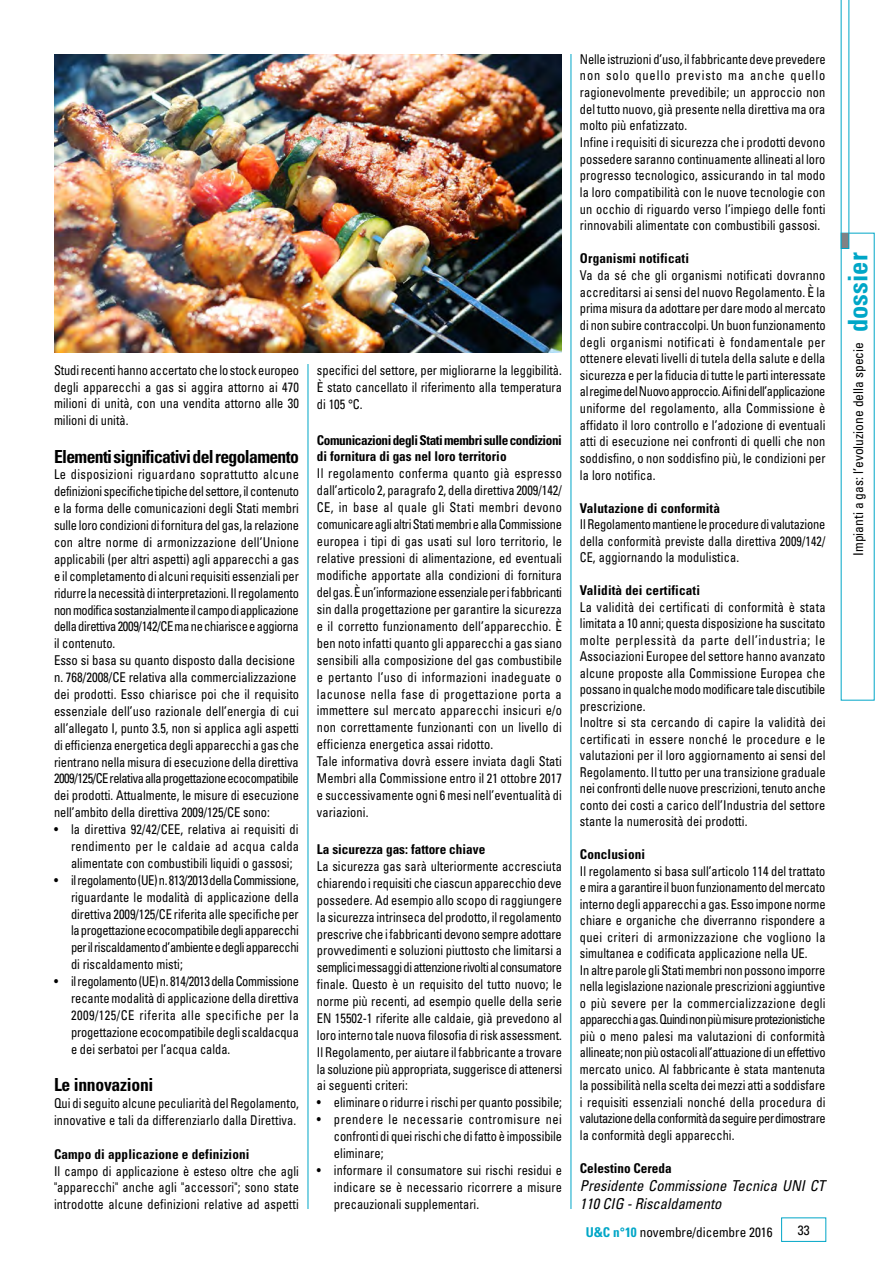
<style>
.page{position:relative;width:893px;height:1263px;background:#fff}
.page>*{position:absolute;margin:0;border:0;box-sizing:border-box;transform-origin:0 0}
.t1{font:700 condensed 27px "Univers LT Std";color:#00a6c7}
.t2{font:700 condensed 18px "Univers";letter-spacing:-.035em;color:#000}
.t3{font:700 condensed 18px "Univers";letter-spacing:-.015em;color:#000}
.t4{font:italic condensed 15px/18px "Univers";letter-spacing:.005em;color:#000}
.t5{font:condensed 13.5px/17px "Univers LT Std";letter-spacing:.005em;color:#000;text-align:justify;scale:.92 1}
.t6{font:700 condensed 13.5px "Univers";color:#000}
.t7{font:700 condensed 13.5px/16.5px "Univers";letter-spacing:-.03em;color:#000}
.t8{font:condensed 13.5px "Univers LT Std";letter-spacing:.005em;color:#000}
.s1{font-weight:700;color:#00a6c7}
</style>
<div class="page">
<svg style="left:841px;top:0;width:8px;height:249px"></svg>
<div style="left:781px;top:1217px;width:45px;height:25px;border:1px solid #00a6c7"></div>
<hr style="left:308px;top:364px;width:1px;height:845px;background:#00a6c7">
<hr style="left:571px;top:54px;width:1px;height:1155px;background:#00a6c7">
<img style="left:54px;top:54px;width:508px;height:299px">
<p class="t5" style="left:54px;top:362px;width:268px;line-height:16.5px">Studi recenti hanno accertato che lo stock europeo degli apparecchi a gas si aggira attorno ai 470 milioni di unità, con una vendita attorno alle 30 milioni di unità.</p>
<h2 class="t2" style="left:54px;top:445px;width:246px">Elementi significativi del regolamento</h2>
<p class="t5" style="left:54px;top:466px;width:268px;text-align:left">Le disposizioni riguardano soprattutto alcune definizioni specifiche tipiche del settore, il contenuto e la forma delle comunicazioni degli Stati membri sulle loro condizioni di fornitura del gas, la relazione con altre norme di armonizzazione dell’Unione applicabili (per altri aspetti) agli apparecchi a gas e il completamento di alcuni requisiti essenziali per ridurre la necessità di interpretazioni. Il regolamento non modifica sostanzialmente il campo di applicazione della direttiva 2009/142/CE ma ne chiarisce e aggiorna il contenuto.<br>Esso si basa su quanto disposto dalla decisione n. 768/2008/CE relativa alla commercializzazione dei prodotti. Esso chiarisce poi che il requisito essenziale dell’uso razionale dell’energia di cui all’allegato I, punto 3.5, non si applica agli aspetti di efficienza energetica degli apparecchi a gas che rientrano nella misura di esecuzione della direttiva 2009/125/CE relativa alla progettazione ecocompatibile dei prodotti. Attualmente, le misure di esecuzione nell’ambito della direttiva 2009/125/CE sono:</p>
<p class="t5" style="left:71px;top:821px;width:249px;text-indent:-17px">• la direttiva 92/42/CEE, relativa ai requisiti di rendimento per le caldaie ad acqua calda alimentate con combustibili liquidi o gassosi;</p>
<p class="t5" style="left:71px;top:871px;width:249px;text-indent:-17px">• il regolamento (UE) n. 813/2013 della Commissione, riguardante le modalità di applicazione della direttiva 2009/125/CE riferita alle specifiche per la progettazione ecocompatibile degli apparecchi per il riscaldamento d’ambiente e degli apparecchi di riscaldamento misti;</p>
<p class="t5" style="left:71px;top:973px;width:249px;text-indent:-17px">• il regolamento (UE) n. 814/2013 della Commissione recante modalità di applicazione della direttiva 2009/125/CE riferita alle specifiche per la progettazione ecocompatibile degli scaldacqua e dei serbatoi per l’acqua calda.</p>
<h2 class="t3" style="left:54px;top:1074px;width:101px">Le innovazioni</h2>
<p class="t5" style="left:54px;top:1094px;width:268px">Qui di seguito alcune peculiarità del Regolamento, innovative e tali da differenziarlo dalla Direttiva.</p>
<p class="t6" style="left:54px;top:1146px;width:197px">Campo di applicazione e definizioni</p>
<p class="t5" style="left:54px;top:1162px;width:268px;line-height:16.5px">Il campo di applicazione è esteso oltre che agli "apparecchi" anche agli "accessori"; sono state introdotte alcune definizioni relative ad aspetti</p>
<p class="t5" style="left:317px;top:362px;width:268px">specifici del settore, per migliorarne la leggibilità.<br>È stato cancellato il riferimento alla temperatura di 105 °C.</p>
<p class="t7" style="left:317px;top:431px;width:246px">Comunicazioni degli Stati membri sulle condizioni di fornitura di gas nel loro territorio</p>
<p class="t5" style="left:317px;top:465px;width:268px;text-align:left">Il regolamento conferma quanto già espresso dall’articolo 2, paragrafo 2, della direttiva 2009/142/ CE, in base al quale gli Stati membri devono comunicare agli altri Stati membri e alla Commissione europea i tipi di gas usati sul loro territorio, le relative pressioni di alimentazione, ed eventuali modifiche apportate alla condizioni di fornitura del gas. È un’informazione essenziale per i fabbricanti sin dalla progettazione per garantire la sicurezza e il corretto funzionamento dell’apparecchio. È ben noto infatti quanto gli apparecchi a gas siano sensibili alla composizione del gas combustibile e pertanto l’uso di informazioni inadeguate o lacunose nella fase di progettazione porta a immettere sul mercato apparecchi insicuri e/o non correttamente funzionanti con un livello di efficienza energetica assai ridotto.<br>Tale informativa dovrà essere inviata dagli Stati Membri alla Commissione entro il 21 ottobre 2017 e successivamente ogni 6 mesi nell’eventualità di variazioni.</p>
<p class="t6" style="left:317px;top:841px;width:170px">La sicurezza gas: fattore chiave</p>
<p class="t5" style="left:317px;top:858px;width:268px">La sicurezza gas sarà ulteriormente accresciuta chiarendo i requisiti che ciascun apparecchio deve possedere. Ad esempio allo scopo di raggiungere la sicurezza intrinseca del prodotto, il regolamento prescrive che i fabbricanti devono sempre adottare provvedimenti e soluzioni piuttosto che limitarsi a semplici messaggi di attenzione rivolti al consumatore finale. Questo è un requisito del tutto nuovo; le norme più recenti, ad esempio quelle della serie EN 15502-1 riferite alle caldaie, già prevedono al loro interno tale nuova filosofia di risk assessment.<br>Il Regolamento, per aiutare il fabbricante a trovare la soluzione più appropriata, suggerisce di attenersi ai seguenti criteri:</p>
<p class="t5" style="left:317px;top:1094px;width:268px">• eliminare o ridurre i rischi per quanto possibile;</p>
<p class="t5" style="left:334px;top:1111px;width:249px;text-indent:-17px">• prendere le necessarie contromisure nei confronti di quei rischi che di fatto è impossibile eliminare;</p>
<p class="t5" style="left:334px;top:1161px;width:249px;text-indent:-17px">• informare il consumatore sui rischi residui e indicare se è necessario ricorrere a misure precauzionali supplementari.</p>
<p class="t5" style="left:580px;top:50px;width:269px;text-align:left">Nelle istruzioni d’uso, il fabbricante deve prevedere non solo quello previsto ma anche quello ragionevolmente prevedibile; un approccio non del tutto nuovo, già presente nella direttiva ma ora molto più enfatizzato.<br>Infine i requisiti di sicurezza che i prodotti devono possedere saranno continuamente allineati al loro progresso tecnologico, assicurando in tal modo la loro compatibilità con le nuove tecnologie con un occhio di riguardo verso l’impiego delle fonti rinnovabili alimentate con combustibili gassosi.</p>
<p class="t6" style="left:580px;top:250px;width:111px">Organismi notificati</p>
<p class="t5" style="left:580px;top:267px;width:269px">Va da sé che gli organismi notificati dovranno accreditarsi ai sensi del nuovo Regolamento. È la prima misura da adottare per dare modo al mercato di non subire contraccolpi. Un buon funzionamento degli organismi notificati è fondamentale per ottenere elevati livelli di tutela della salute e della sicurezza e per la fiducia di tutte le parti interessate al regime del Nuovo approccio. Ai fini dell’applicazione uniforme del regolamento, alla Commissione è affidato il loro controllo e l’adozione di eventuali atti di esecuzione nei confronti di quelli che non soddisfino, o non soddisfino più, le condizioni per la loro notifica.</p>
<p class="t6" style="left:580px;top:500px;width:142px">Valutazione di conformità</p>
<p class="t5" style="left:580px;top:516px;width:268px;line-height:16.5px">Il Regolamento mantiene le procedure di valutazione della conformità previste dalla direttiva 2009/142/ CE, aggiornando la modulistica.</p>
<p class="t6" style="left:580px;top:582px;width:122px">Validità dei certificati</p>
<p class="t5" style="left:580px;top:598px;width:269px;line-height:16.5px;text-align:left">La validità dei certificati di conformità è stata limitata a 10 anni; questa disposizione ha suscitato molte perplessità da parte dell’industria; le Associazioni Europee del settore hanno avanzato alcune proposte alla Commissione Europea che possano in qualche modo modificare tale discutibile prescrizione.<br>Inoltre si sta cercando di capire la validità dei certificati in essere nonché le procedure e le valutazioni per il loro aggiornamento ai sensi del Regolamento. Il tutto per una transizione graduale nei confronti delle nuove prescrizioni, tenuto anche conto dei costi a carico dell’Industria del settore stante la numerosità dei prodotti.</p>
<p class="t6" style="left:580px;top:846px;width:67px">Conclusioni</p>
<p class="t5" style="left:580px;top:862px;width:269px;line-height:16.5px;text-align:left">Il regolamento si basa sull’articolo 114 del trattato e mira a garantire il buon funzionamento del mercato interno degli apparecchi a gas. Esso impone norme chiare e organiche che diverranno rispondere a quei criteri di armonizzazione che vogliono la simultanea e codificata applicazione nella UE.<br>In altre parole gli Stati membri non possono imporre nella legislazione nazionale prescrizioni aggiuntive o più severe per la commercializzazione degli apparecchi a gas. Quindi non più misure protezionistiche più o meno palesi ma valutazioni di conformità allineate; non più ostacoli all’attuazione di un effettivo mercato unico. Al fabbricante è stata mantenuta la possibilità nella scelta dei mezzi atti a soddisfare i requisiti essenziali nonché della procedura di valutazione della conformità da seguire per dimostrare la conformità degli apparecchi.</p>
<p class="t6" style="left:580px;top:1160px;width:93px">Celestino Cereda</p>
<p class="t4" style="left:580px;top:1176px;width:247px">Presidente Commissione Tecnica UNI CT<br>110 CIG - Riscaldamento</p>
<p class="t8" style="left:586px;top:1223px;width:188px"><span class="s1">U&amp;C n°10</span> novembre/dicembre 2016</p>
<p class="t8" style="left:798px;top:1221px;width:13px">33</p>
<h1 class="t1" style="left:841px;top:332px;width:81px;rotate:-90deg">dossier</h1>
<p class="t8" style="left:850px;top:556px;width:215px;rotate:-90deg">Impianti a gas: l’evoluzione della specie</p>
</div>
